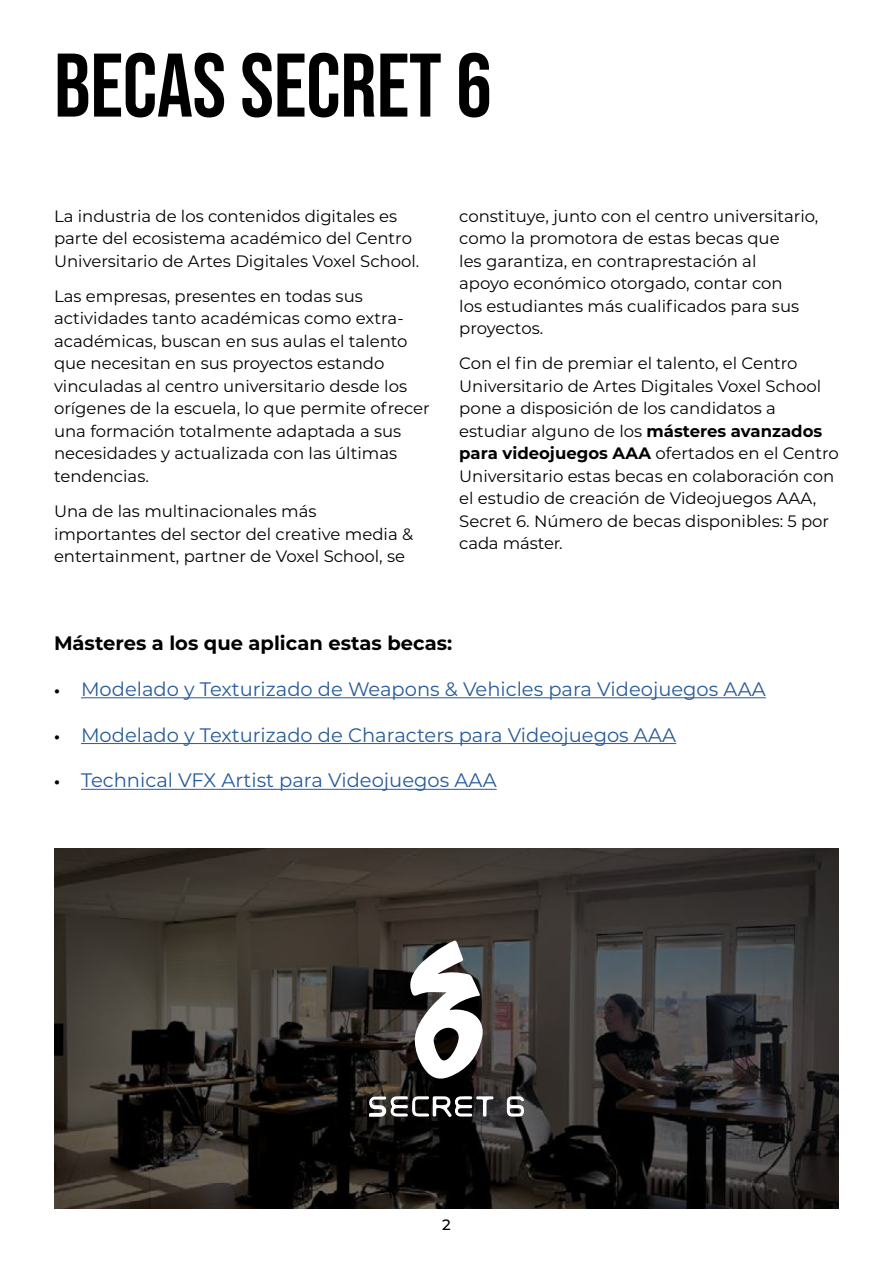
<style>
.page{position:relative;width:893px;height:1263px;background:#fff}
.page>*{position:absolute;margin:0;border:0;box-sizing:border-box;transform-origin:0 0}
.t1{font:700 90px "Bebas Neue Pro";color:#000}
.t2{font:19.5px "Montserrat";color:#275b9b}
.t3{font:700 19.5px "Montserrat";color:#000}
.t4{font:16.5px/22.5px "Montserrat";color:#000}
.t5{font:500 15px "Montserrat";color:#000}
.s1{font-weight:700}
.s2{font-weight:700;font-size:16.5px;color:#000}
</style>
<div class="page">
<svg style="left:54px;top:849px;width:785px;height:360px"></svg>
<svg style="left:408px;top:941px;width:75px;height:140px"></svg>
<svg style="left:507px;top:1096px;width:17px;height:20px"></svg>
<svg style="left:369px;top:1096px;width:124px;height:21px"></svg>
<hr style="left:81px;top:697px;width:685px;height:1px;background:#275b9b">
<hr style="left:81px;top:743px;width:595px;height:1px;background:#275b9b">
<hr style="left:81px;top:789px;width:416px;height:1px;background:#275b9b">
<h1 class="t1" style="left:54px;top:34px;width:439px">BECAS SECRET 6</h1>
<p class="t4" style="left:54px;top:204px;width:367px">La industria de los contenidos digitales es parte del ecosistema académico del Centro<br>Universitario de Artes Digitales Voxel School.</p>
<p class="t4" style="left:54px;top:284px;width:377px">Las empresas, presentes en todas sus actividades tanto académicas como extra&shy;académicas, buscan en sus aulas el talento que necesitan en sus proyectos estando vinculadas al centro universitario desde los orígenes de la escuela, lo que permite ofrecer una formación totalmente adaptada a sus necesidades y actualizada con las últimas tendencias.</p>
<p class="t4" style="left:54px;top:499px;width:361px">Una de las multinacionales más importantes del sector del creative media &amp; entertainment, partner de Voxel School, se</p>
<p class="t4" style="left:459px;top:204px;width:361px">constituye, junto con el centro universitario, como la promotora de estas becas que<br>les garantiza, en contraprestación al<br>apoyo económico otorgado, contar con<br>los estudiantes más cualificados para sus proyectos.</p>
<p class="t4" style="left:459px;top:352px;width:381px">Con el fin de premiar el talento, el Centro Universitario de Artes Digitales Voxel School pone a disposición de los candidatos a estudiar alguno de los <span class="s1">másteres avanzados para videojuegos AAA</span> ofertados en el Centro Universitario estas becas en colaboración con el estudio de creación de Videojuegos AAA, Secret 6. Número de becas disponibles: 5 por cada máster.</p>
<p class="t3" style="left:54px;top:629px;width:400px">Másteres a los que aplican estas becas:</p>
<p class="t2" style="left:54px;top:675px;width:713px"><span class="s2">•</span> Modelado y Texturizado de Weapons &amp; Vehicles para Videojuegos AAA</p>
<p class="t2" style="left:54px;top:721px;width:624px"><span class="s2">•</span> Modelado y Texturizado de Characters para Videojuegos AAA</p>
<p class="t2" style="left:54px;top:767px;width:444px"><span class="s2">•</span> Technical VFX Artist para Videojuegos AAA</p>
<p class="t5" style="left:442px;top:1214px;width:10px">2</p>
</div>
